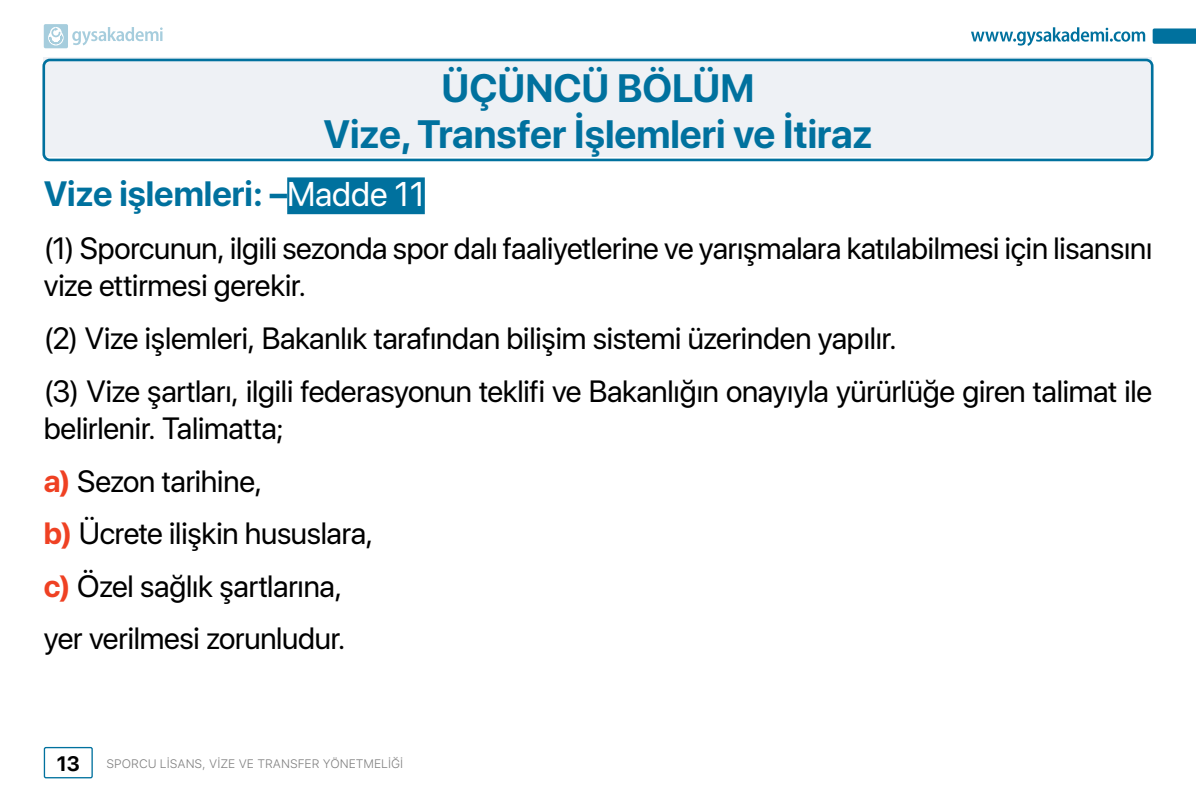
<style>
.page{position:relative;width:1196px;height:794px;background:#fff}
.page>*{position:absolute;margin:0;border:0;box-sizing:border-box;transform-origin:0 0}
.t1{font:700 39.38px/45.5px "SF Pro Display";color:#00719e;text-align:center}
.t2{font:700 35px "SF Pro Display";color:#00719e}
.t3{font:30.62px/52.5px "SF Pro Display";letter-spacing:-.005em;color:#000}
.t4{font:700 20.82px "SF Pro Display";color:#000}
.t5{font:300 12.25px "SF Pro Text";color:#808080}
.s1{font-weight:400;font-size:34.12px;color:#fff}
.s2{font-weight:700;color:#ef4123}
</style>
<div class="page">
<div style="left:44px;top:57px;width:1108px;height:100px;background:#eef1f5"></div>
<div style="left:42px;top:59px;width:1111px;height:102px;border:3px solid #00719e;border-radius:6px"></div>
<div style="left:287px;top:177px;width:138px;height:37px;background:#00719e"></div>
<div style="left:44px;top:747px;width:49px;height:31px;border:1px solid #00719e;border-radius:2px"></div>
<svg style="left:971px;top:27px;width:173px;height:19px"></svg>
<svg style="left:1152px;top:28px;width:43px;height:16px"></svg>
<svg style="left:44px;top:24px;width:119px;height:24px"></svg>
<p class="t1" style="left:323px;top:66px;width:550px">ÜÇÜNCÜ BÖLÜM<br>Vize, Transfer İşlemleri ve İtiraz</p>
<p class="t2" style="left:44px;top:174px;width:382px">Vize işlemleri: –<span class="s1">Madde 11</span></p>
<p class="t3" style="left:44px;top:229px;width:1109px;line-height:37.6px">(1) Sporcunun, ilgili sezonda spor dalı faaliyetlerine ve yarışmalara katılabilmesi için lisansını vize ettirmesi gerekir.</p>
<p class="t3" style="left:44px;top:312px;width:1109px">(2) Vize işlemleri, Bakanlık tarafından bilişim sistemi üzerinden yapılır.<br>(3) Vize şartları, ilgili federasyonun teklifi ve Bakanlığın onayıyla yürürlüğe giren talimat ile</p>
<p class="t3" style="left:44px;top:402px;width:331px">belirlenir. Talimatta;<br><span class="s2">a)</span> Sezon tarihine,<br><span class="s2">b)</span> Ücrete ilişkin hususlara, <span class="s2">c)</span> Özel sağlık şartlarına, yer verilmesi zorunludur.</p>
<p class="t4" style="left:57px;top:751px;width:25px">13</p>
<p class="t5" style="left:106px;top:755px;width:298px">SPORCU LİSANS, VİZE VE TRANSFER YÖNETMELİĞİ</p>
</div>
